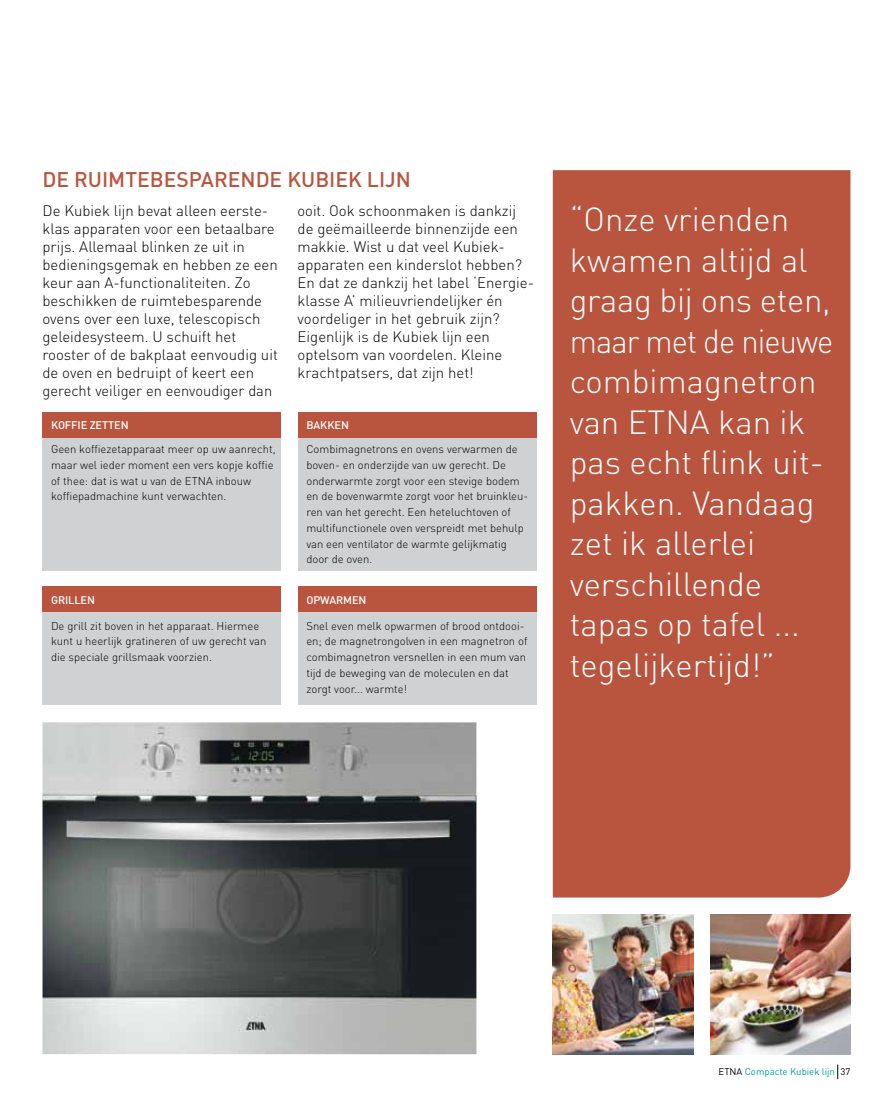
<style>
.page{position:relative;width:893px;height:1106px;background:#fff}
.page>*{position:absolute;margin:0;border:0;box-sizing:border-box;transform-origin:0 0}
.t1{font:300 33px/40.5px "DIN";color:#fff}
.t2{font:500 21px "DIN";color:#b9553e}
.t3{font:300 15px/18px "DIN";color:#000}
.t4{font:300 11.25px/15.8px "DIN";color:#000}
.t5{font:500 10.95px "DIN";letter-spacing:-.01em;color:#fff}
.t6{font:9.6px "DIN";color:#009e9d}
.s1{color:#000}
</style>
<div class="page">
<img style="left:43px;top:722px;width:433px;height:332px">
<img style="left:553px;top:914px;width:140px;height:140px">
<img style="left:710px;top:914px;width:140px;height:140px">
<div style="left:553px;top:170px;width:297px;height:727px;background:#b9553e"></div>
<div style="left:298px;top:612px;width:238px;height:92px;background:#d0d1d2"></div>
<div style="left:298px;top:586px;width:238px;height:26px;background:#b9553e"></div>
<div style="left:298px;top:435px;width:238px;height:135px;background:#d0d1d2"></div>
<div style="left:298px;top:412px;width:238px;height:25px;background:#b9553e"></div>
<div style="left:43px;top:612px;width:238px;height:92px;background:#d0d1d2"></div>
<div style="left:43px;top:586px;width:238px;height:26px;background:#b9553e"></div>
<div style="left:43px;top:435px;width:238px;height:135px;background:#d0d1d2"></div>
<div style="left:43px;top:412px;width:238px;height:25px;background:#b9553e"></div>
<svg style="left:837px;top:1064px;width:1px;height:15px"></svg>
<h2 class="t2" style="left:43px;top:166px;width:370px">DE RUI MTEBESPARENDE KUBI EK LIJN</h2>
<p class="t3" style="left:43px;top:201px;width:237px">De Kubiek lijn bevat alleen eerste&shy;klas apparaten voor een betaalbare prijs. Allemaal blinken ze uit in bedieningsgemak en hebben ze een keur aan A-functionaliteiten. Zo beschikken de ruimtebesparende ovens over een luxe, telescopisch geleidesysteem. U schuift het rooster of de bakplaat eenvoudig uit de oven en bedruipt of keert een gerecht veiliger en eenvoudiger dan</p>
<p class="t3" style="left:298px;top:201px;width:238px">ooit. Ook schoonmaken is dankzij de geëmailleerde binnenzijde een makkie. Wist u dat veel Kubiek&shy;apparaten een kinderslot hebben?<br>En dat ze dankzij het label ‘Energie&shy;klasse A’ milieuvriendelijker én voordeliger in het gebruik zijn?<br>Eigenlijk is de Kubiek lijn een optelsom van voordelen. Kleine krachtpatsers, dat zijn het!</p>
<p class="t5" style="left:51px;top:418px;width:46px">KOFFI E ZETTEN</p>
<p class="t4" style="left:51px;top:441px;width:226px">Geen koffiezetapparaat meer op uw aanrecht, maar wel ieder moment een vers kopje koffie of thee: dat is wat u van de ETNA inbouw koffiepadmachine kunt verwachten.</p>
<p class="t5" style="left:51px;top:592px;width:25px">GRILLEN</p>
<p class="t4" style="left:51px;top:617px;width:217px">De grill zit boven in het apparaat. Hiermee kunt u heerlijk gratineren of uw gerecht van die speciale grillsmaak voorzien.</p>
<p class="t5" style="left:306px;top:418px;width:16px">BAKKEN</p>
<p class="t4" style="left:306px;top:441px;width:223px">Combimagnetrons en ovens verwarmen de boven- en onderzijde van uw gerecht. De onderwarmte zorgt voor een stevige bodem en de bovenwarmte zorgt voor het bruinkleu&shy;ren van het gerecht. Een heteluchtoven of multifunctionele oven verspreidt met behulp van een ventilator de warmte gelijkmatig door de oven.</p>
<p class="t5" style="left:306px;top:592px;width:9px">OPWA</p>
<p class="t5" style="left:336px;top:592px;width:16px">RMEN</p>
<p class="t4" style="left:306px;top:617px;width:223px">Snel even melk opwarmen of brood ontdooi&shy;en; de magnetrongolven in een magnetron of combimagnetron versnellen in een mum van tijd de beweging van de moleculen en dat zorgt voor... warmte!</p>
<h1 class="t1" style="left:570px;top:198px;width:265px">“Onze vrienden kwamen altijd al graag bij ons eten, maar met de nieuwe combimagnetron van ETNA kan ik pas echt flink uit--- pakken. Vandaag zet ik allerlei verschillende tapas op tafel ... tegelijkertijd!”</h1>
<p class="t6" style="left:719px;top:1065px;width:133px"><span class="s1">ETNA</span> Compacte Kubiek lijn <span class="s1">37</span></p>
</div>
